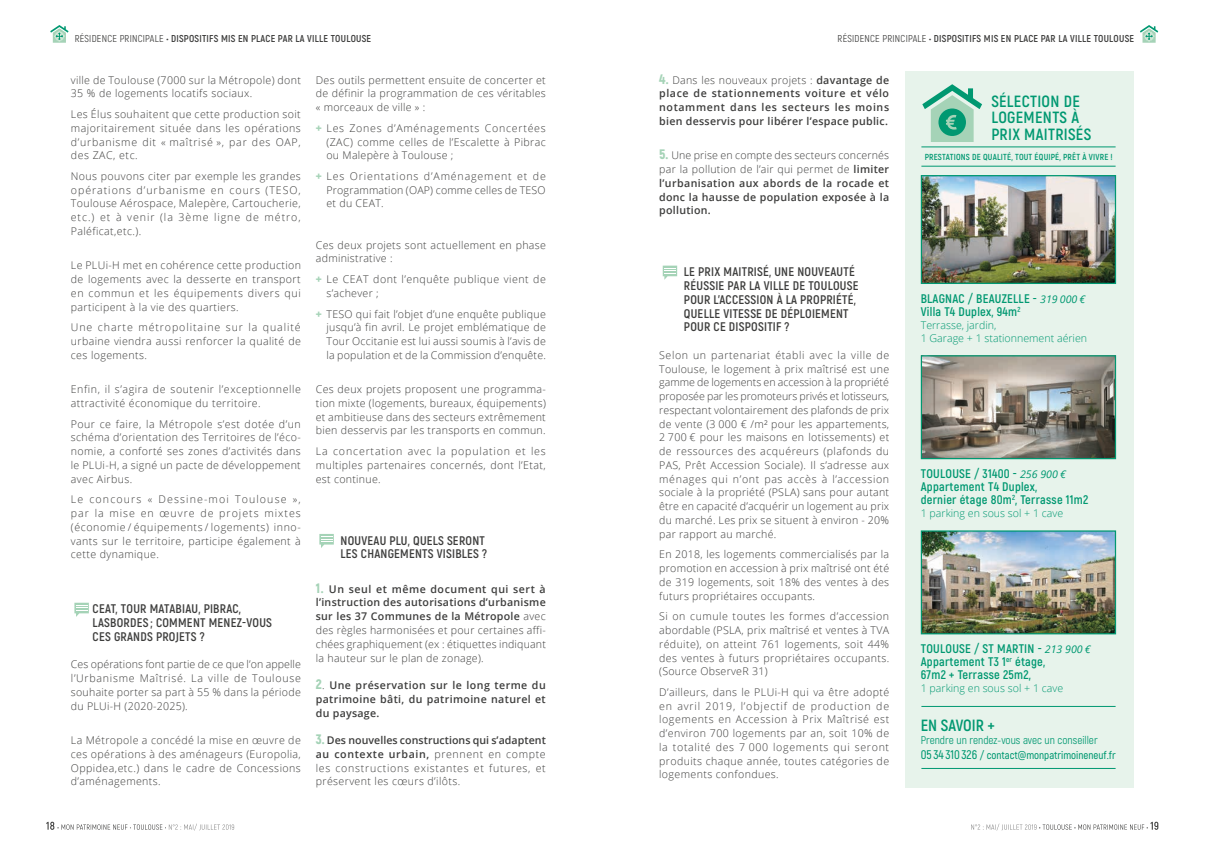
<style>
.page{position:relative;width:1205px;height:851px;background:#fff}
.page>*{position:absolute;margin:0;border:0;box-sizing:border-box;transform-origin:0 0}
.t1{font:700 16.25px/16.2px "Akrobat";letter-spacing:.02em;color:#009871}
.t2{font:700 16.25px "Akrobat";color:#009871}
.t3{font:700 12.5px/13.8px "Akrobat";letter-spacing:.02em;color:#3d3d3c}
.t4{font:700 12.5px/13.1px "Akrobat";letter-spacing:.02em;color:#009871}
.t5{font:11.25px "Akrobat";color:#009871}
.t6{font:600 11px "Akrobat";color:#009871}
.t7{font:300 10.62px/13.8px "Open Sans";letter-spacing:.035em;color:#3d3d3c;text-align:justify}
.t8{font:600 10.62px/13.8px "Open Sans";letter-spacing:.025em;color:#3d3d3c;text-align:justify}
.t9{font:300 10.62px/13.1px "Open Sans";color:#009871}
.t10{font:700 10px "Akrobat";letter-spacing:.025em;color:#3d3d3c}
.t11{font:700 8.75px "Akrobat";letter-spacing:.02em;color:#009871}
.s1{font-weight:400}
.s2{font-weight:800;color:#a5d3b7}
.s3{font-family:"Akrobat";font-weight:900;font-size:13.75px;color:#a5d3b7}
.s4{font-weight:600}
.s5{font-weight:300}
.s6{font-family:"Open Sans";font-weight:400;font-style:italic;font-size:10.62px}
.s7{font-size:12.5px}
</style>
<div class="page">
<svg style="left:46px;top:821px;width:188px;height:9px"></svg>
<svg style="left:971px;top:821px;width:187px;height:9px"></svg>
<svg style="left:74px;top:602px;width:15px;height:14px"></svg>
<svg style="left:319px;top:534px;width:15px;height:14px"></svg>
<svg style="left:663px;top:265px;width:14px;height:15px"></svg>
<svg style="left:1140px;top:25px;width:18px;height:18px"></svg>
<svg style="left:50px;top:25px;width:19px;height:18px"></svg>
<div style="left:905px;top:71px;width:228px;height:716px;background:#e7f3eb"></div>
<hr style="left:921px;top:767px;width:194px;height:1px;background:#009871">
<hr style="left:921px;top:705px;width:194px;height:1px;background:#009871">
<hr style="left:921px;top:166px;width:194px;height:1px;background:#009871">
<svg style="left:922px;top:84px;width:60px;height:58px"></svg>
<img style="left:923px;top:177px;width:191px;height:105px">
<div style="left:921px;top:175px;width:195px;height:109px;border:1px solid #009871"></div>
<img style="left:923px;top:357px;width:191px;height:100px">
<div style="left:921px;top:355px;width:195px;height:104px;border:1px solid #009871"></div>
<img style="left:923px;top:532px;width:191px;height:100px">
<div style="left:921px;top:530px;width:195px;height:104px;border:1px solid #009871"></div>
<hr style="left:921px;top:146px;width:194px;height:1px;background:#009871">
<p class="t10" style="left:75px;top:32px;width:298px"><span class="s1">RÉSIDENCE PRINCIPALE</span> • DISPOSITIFS MIS EN PLACE PAR LA VILLE TOULOUSE</p>
<p class="t7" style="left:71px;top:73px;width:231px">ville de Toulouse (7000 sur la Métropole) dont<br>35 % de logements locatifs sociaux.</p>
<p class="t7" style="left:71px;top:107px;width:231px">Les Élus souhaitent que cette production soit majoritairement située dans les opérations d’urbanisme dit « maîtrisé », par des OAP, des ZAC, etc.</p>
<p class="t7" style="left:71px;top:169px;width:231px">Nous pouvons citer par exemple les grandes opérations d’urbanisme en cours (TESO, Toulouse Aérospace, Malepère, Cartoucherie, etc.) et à venir (la 3ème ligne de métro, Paléficat,etc.).</p>
<p class="t7" style="left:71px;top:258px;width:232px">Le PLUi-H met en cohérence cette production de logements avec la desserte en transport en commun et les équipements divers qui participent à la vie des quartiers.</p>
<p class="t7" style="left:71px;top:320px;width:231px">Une charte métropolitaine sur la qualité urbaine viendra aussi renforcer la qualité de ces logements.</p>
<p class="t7" style="left:71px;top:382px;width:231px">Enfin, il s’agira de soutenir l’exceptionnelle attractivité économique du territoire.</p>
<p class="t7" style="left:71px;top:416px;width:231px">Pour ce faire, la Métropole s’est dotée d’un schéma d’orientation des Territoires de l’éco&shy;nomie, a conforté ses zones d’activités dans le PLUi-H, a signé un pacte de développement avec Airbus.</p>
<p class="t7" style="left:71px;top:492px;width:231px">Le concours « Dessine-moi Toulouse », par la mise en œuvre de projets mixtes (économie / équipements / logements) inno&shy;vants sur le territoire, participe également à cette dynamique.</p>
<p class="t3" style="left:93px;top:602px;width:181px">CEAT, TOUR MATABIAU, PIBRAC,<br>LASBORDES ; COMMENT MENEZ-VOUS<br>CES GRANDS PROJETS ?</p>
<p class="t7" style="left:71px;top:657px;width:231px">Ces opérations font partie de ce que l’on appelle l’Urbanisme Maîtrisé. La ville de Toulouse souhaite porter sa part à 55 % dans la période du PLUi-H (2020-2025).</p>
<p class="t7" style="left:71px;top:733px;width:231px">La Métropole a concédé la mise en œuvre de ces opérations à des aménageurs (Europolia, Oppidea,etc.) dans le cadre de Concessions d’aménagements.</p>
<p class="t7" style="left:316px;top:73px;width:231px">Des outils permettent ensuite de concerter et de définir la programmation de ces véritables « morceaux de ville » :</p>
<p class="t7" style="left:326px;top:121px;width:221px;text-indent:-11px"><span class="s2">+</span> Les Zones d’Aménagements Concertées (ZAC) comme celles de l’Escalette à Pibrac ou Malepère à Toulouse ;</p>
<p class="t7" style="left:326px;top:169px;width:221px;text-indent:-11px"><span class="s2">+</span> Les Orientations d’Aménagement et de Programmation (OAP) comme celles de TESO et du CEAT.</p>
<p class="t7" style="left:316px;top:238px;width:231px">Ces deux projets sont actuellement en phase administrative :</p>
<p class="t7" style="left:326px;top:272px;width:221px;text-indent:-11px"><span class="s2">+</span> Le CEAT dont l’enquête publique vient de s’achever ;</p>
<p class="t7" style="left:326px;top:306px;width:221px;text-indent:-11px"><span class="s2">+</span> TESO qui fait l’objet d’une enquête publique jusqu’à fin avril. Le projet emblématique de Tour Occitanie est lui aussi soumis à l’avis de la population et de la Commission d’enquête.</p>
<p class="t7" style="left:316px;top:382px;width:231px">Ces deux projets proposent une programma&shy;tion mixte (logements, bureaux, équipements) et ambitieuse dans des secteurs extrêmement bien desservis par les transports en commun.</p>
<p class="t7" style="left:316px;top:444px;width:231px">La concertation avec la population et les multiples partenaires concernés, dont l’Etat, est continue.</p>
<p class="t3" style="left:340px;top:533px;width:148px">NOUVEAU PLU, QUELS SERONT<br>LES CHANGEMENTS VISIBLES ?</p>
<p class="t7" style="left:316px;top:581px;width:232px"><span class="s3">1.</span> <span class="s4">Un seul et même document qui sert à l’instruction des autorisations d’urbanisme sur les 37 Communes de la Métropole</span> avec des règles harmonisées et pour certaines affi&shy;chées graphiquement (ex : étiquettes indiquant la hauteur sur le plan de zonage).</p>
<p class="t8" style="left:316px;top:678px;width:231px"><span class="s3">2</span><span class="s5">.</span> Une préservation sur le long terme du patrimoine bâti, du patrimoine naturel et du paysage.</p>
<p class="t7" style="left:316px;top:733px;width:231px"><span class="s3">3.</span> <span class="s4">Des nouvelles constructions qui s’adaptent au contexte urbain,</span> prennent en compte les constructions existantes et futures, et préservent les cœurs d’ilôts.</p>
<p class="t10" style="left:837px;top:32px;width:298px"><span class="s1">RÉSIDENCE PRINCIPALE</span> • DISPOSITIFS MIS EN PLACE PAR LA VILLE TOULOUSE</p>
<p class="t8" style="left:659px;top:73px;width:231px"><span class="s3">4.</span> <span class="s5">Dans les nouveaux projets :</span> davantage de place de stationnements voiture et vélo notamment dans les secteurs les moins bien desservis pour libérer l’espace public.</p>
<p class="t8" style="left:659px;top:148px;width:231px"><span class="s3">5.</span> <span class="s5">Une prise en compte des secteurs concernés par la pollution de l’air qui permet de</span> limiter l’urbanisation aux abords de la rocade et donc la hausse de population exposée à la pollution.</p>
<p class="t3" style="left:684px;top:265px;width:176px">LE PRIX MAITRISÉ, UNE NOUVEAUTÉ<br>RÉUSSIE PAR LA VILLE DE TOULOUSE<br>POUR L’ACCESSION À LA PROPRIÉTÉ,<br>QUELLE VITESSE DE DÉPLOIEMENT<br>POUR CE DISPOSITIF ?</p>
<p class="t7" style="left:659px;top:348px;width:232px">Selon un partenariat établi avec la ville de Toulouse, le logement à prix maîtrisé est une gamme de logements en accession à la propriété proposée par les promoteurs privés et lotisseurs, respectant volontairement des plafonds de prix de vente (3 000 € /m² pour les appartements, 2 700 € pour les maisons en lotissements) et de ressources des acquéreurs (plafonds du PAS, Prêt Accession Sociale). Il s’adresse aux ménages qui n’ont pas accès à l’accession sociale à la propriété (PSLA) sans pour autant être en capacité d’acquérir un logement au prix du marché. Les prix se situent à environ - 20% par rapport au marché.</p>
<p class="t7" style="left:659px;top:547px;width:231px">En 2018, les logements commercialisés par la promotion en accession à prix maîtrisé ont été de 319 logements, soit 18% des ventes à des futurs propriétaires occupants.</p>
<p class="t7" style="left:659px;top:609px;width:231px">Si on cumule toutes les formes d’accession abordable (PSLA, prix maîtrisé et ventes à TVA réduite), on atteint 761 logements, soit 44% des ventes à futurs propriétaires occupants. (Source ObserveR 31)</p>
<p class="t7" style="left:659px;top:684px;width:231px">D’ailleurs, dans le PLUi-H qui va être adopté en avril 2019, l’objectif de production de logements en Accession à Prix Maîtrisé est d’environ 700 logements par an, soit 10% de la totalité des 7 000 logements qui seront produits chaque année, toutes catégories de logements confondues.</p>
<h1 class="t1" style="left:991px;top:93px;width:101px">SÉLECTION DE<br>LOGEMENTS À<br>PRIX MAITRISÉS</h1>
<p class="t11" style="left:925px;top:151px;width:190px">PRESTATIONS DE QUALITÉ, TOUT ÉQUIPÉ, PRÊT À VIVRE !</p>
<p class="t4" style="left:921px;top:291px;width:166px">BLAGNAC / BEAUZELLE - <span class="s6">319 000 €<br></span>Villa T4 Duplex, 94m<sup>2</sup></p>
<p class="t9" style="left:921px;top:318px;width:168px">Terrasse, jardin,<br>1 Garage + 1 stationnement aérien</p>
<p class="t4" style="left:921px;top:466px;width:169px">TOULOUSE / 31400 - <span class="s6">256 900 €<br></span>Appartement T4 Duplex,<br>dernier étage 80m<sup>2</sup>, Terrasse 11m2</p>
<p class="t9" style="left:921px;top:506px;width:144px">1 parking en sous sol + 1 cave</p>
<p class="t4" style="left:921px;top:642px;width:171px">TOULOUSE / ST MARTIN - <span class="s6">213 900 €<br></span>Appartement T3 1<sup>er</sup> étage,<br>67m2 + Terrasse 25m2,</p>
<p class="t9" style="left:921px;top:681px;width:144px">1 parking en sous sol + 1 cave</p>
<h1 class="t2" style="left:921px;top:714px;width:76px">EN SAVOIR +</h1>
<p class="t5" style="left:921px;top:733px;width:178px">Prendre un rendez-vous avec un conseiller</p>
<p class="t6" style="left:921px;top:748px;width:196px"><span class="s7">05 34 310 326</span> / contact@monpatrimoineneuf.fr</p>
</div>
